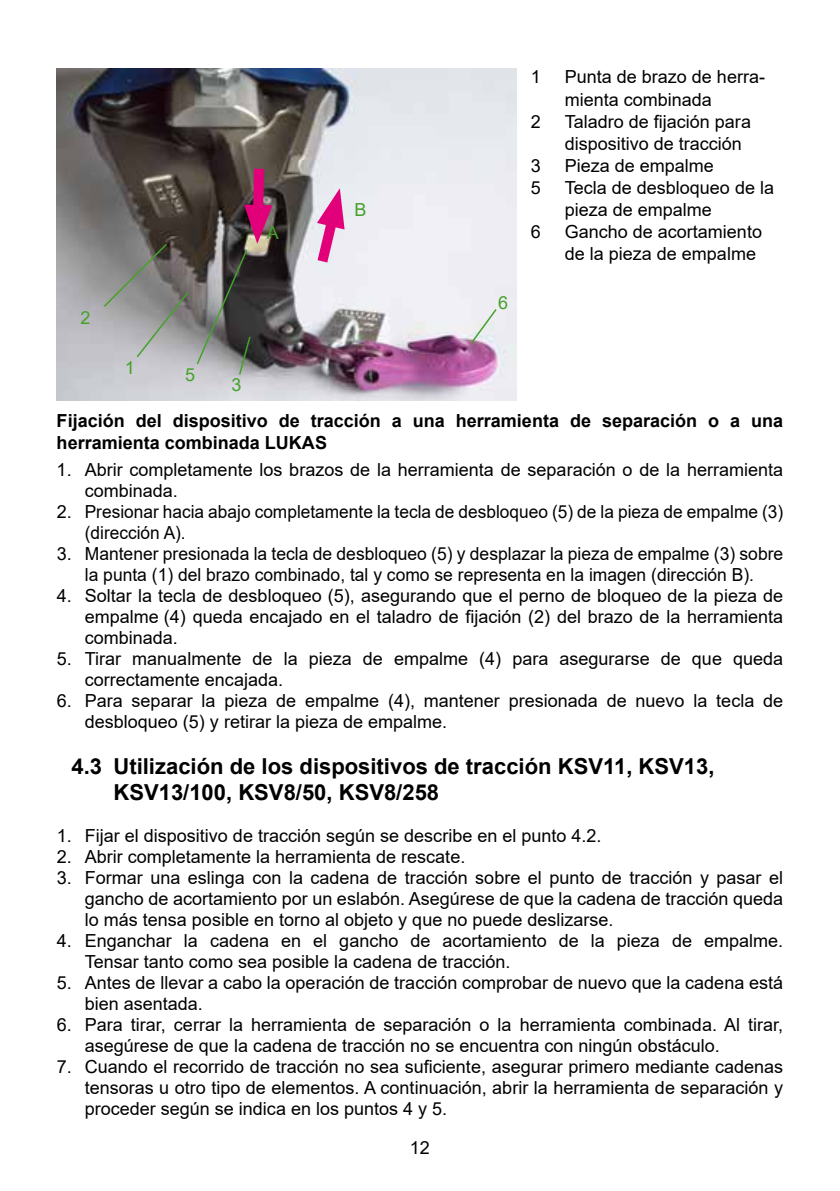
<style>
.page{position:relative;width:840px;height:1191px;background:#fff}
.page>*{position:absolute;margin:0;border:0;box-sizing:border-box;transform-origin:0 0}
.t1{font:700 22px/26.4px "Arial";color:#000}
.t2{font:18px/21px "Arial";color:#000}
.t3{font:700 18px/22px "Arial";color:#000}
.t4{font:18px "Arial";color:#44a12b}
</style>
<div class="page">
<img style="left:57px;top:68px;width:459px;height:332px">
<svg style="left:469px;top:307px;width:29px;height:38px"></svg>
<svg style="left:310px;top:188px;width:36px;height:85px;background:#e5a3cb"></svg>
<svg style="left:102px;top:159px;width:170px;height:217px;background:#6f6767"></svg>
<p class="t4" style="left:80px;top:305px;width:12px">2</p>
<p class="t4" style="left:125px;top:355px;width:12px">1</p>
<p class="t4" style="left:266px;top:220px;width:14px">A</p>
<p class="t4" style="left:185px;top:363px;width:12px">5</p>
<p class="t4" style="left:231px;top:372px;width:12px">3</p>
<p class="t4" style="left:354px;top:197px;width:14px">B</p>
<p class="t4" style="left:498px;top:290px;width:12px">6</p>
<p class="t2" style="left:530px;top:67px;width:12px">1</p>
<p class="t2" style="left:564px;top:66px;width:202px;line-height:22px">Punta de brazo de herra&shy;mienta combinada</p>
<p class="t2" style="left:530px;top:111px;width:12px">2</p>
<p class="t2" style="left:564px;top:110px;width:188px;line-height:22px">Taladro de fijación para dispositivo de tracción</p>
<p class="t2" style="left:530px;top:155px;width:12px">3</p>
<p class="t2" style="left:564px;top:155px;width:151px">Pieza de empalme</p>
<p class="t2" style="left:530px;top:177px;width:12px">5</p>
<p class="t2" style="left:564px;top:176px;width:211px;line-height:22px">Tecla de desbloqueo de la pieza de empalme</p>
<p class="t2" style="left:530px;top:221px;width:12px">6</p>
<p class="t2" style="left:564px;top:220px;width:199px;line-height:22px">Gancho de acortamiento de la pieza de empalme</p>
<p class="t3" style="left:57px;top:410px;width:727px">Fijación del dispositivo de tracción a una herramienta de separación o a una herramienta combinada LUKAS</p>
<p class="t2" style="left:85px;top:459px;width:699px;text-indent:-28px">1. Abrir completamente los brazos de la herramienta de separación o de la herramienta combinada.</p>
<p class="t2" style="left:85px;top:501px;width:699px;text-indent:-28px">2. Presionar hacia abajo completamente la tecla de desbloqueo (5) de la pieza de empalme (3) (dirección A).</p>
<p class="t2" style="left:57px;top:543px;width:727px;text-align:center">3. Mantener presionada la tecla de desbloqueo (5) y desplazar la pieza de empalme (3) sobre la punta (1) del brazo combinado, tal y como se representa en la imagen (dirección B).</p>
<p class="t2" style="left:85px;top:585px;width:699px;text-align:justify;text-indent:-28px">4. Soltar la tecla de desbloqueo (5), asegurando que el perno de bloqueo de la pieza de empalme (4) queda encajado en el taladro de fijación (2) del brazo de la herramienta combinada.</p>
<p class="t2" style="left:85px;top:648px;width:699px;text-indent:-28px">5. Tirar manualmente de la pieza de empalme (4) para asegurarse de que queda correctamente encajada.</p>
<p class="t2" style="left:85px;top:690px;width:699px;text-indent:-28px">6. Para separar la pieza de empalme (4), mantener presionada de nuevo la tecla de desbloqueo (5) y retirar la pieza de empalme.</p>
<p class="t1" style="left:113px;top:753px;width:602px;text-indent:-42px">4.3 Utilización de los dispositivos de tracción KSV11, KSV13,<br>KSV13/100, KSV8/50, KSV8/258</p>
<p class="t2" style="left:57px;top:824px;width:546px">1. Fijar el dispositivo de tracción según se describe en el punto 4.2.</p>
<p class="t2" style="left:57px;top:845px;width:410px">2. Abrir completamente la herramienta de rescate.</p>
<p class="t2" style="left:85px;top:866px;width:699px;text-align:justify;text-indent:-28px">3. Formar una eslinga con la cadena de tracción sobre el punto de tracción y pasar el gancho de acortamiento por un eslabón. Asegúrese de que la cadena de tracción queda lo más tensa posible en torno al objeto y que no puede deslizarse.</p>
<p class="t2" style="left:85px;top:930px;width:699px;text-indent:-28px">4. Enganchar la cadena en el gancho de acortamiento de la pieza de empalme.<br>Tensar tanto como sea posible la cadena de tracción.</p>
<p class="t2" style="left:85px;top:972px;width:699px;text-indent:-28px">5. Antes de llevar a cabo la operación de tracción comprobar de nuevo que la cadena está bien asentada.</p>
<p class="t2" style="left:85px;top:1014px;width:699px;text-indent:-28px">6. Para tirar, cerrar la herramienta de separación o la herramienta combinada. Al tirar, asegúrese de que la cadena de tracción no se encuentra con ningún obstáculo.</p>
<p class="t2" style="left:85px;top:1056px;width:699px;text-align:justify;text-indent:-28px">7. Cuando el recorrido de tracción no sea suficiente, asegurar primero mediante cadenas tensoras u otro tipo de elementos. A continuación, abrir la herramienta de separación y proceder según se indica en los puntos 4 y 5.</p>
<p class="t2" style="left:410px;top:1137px;width:22px">12</p>
</div>
